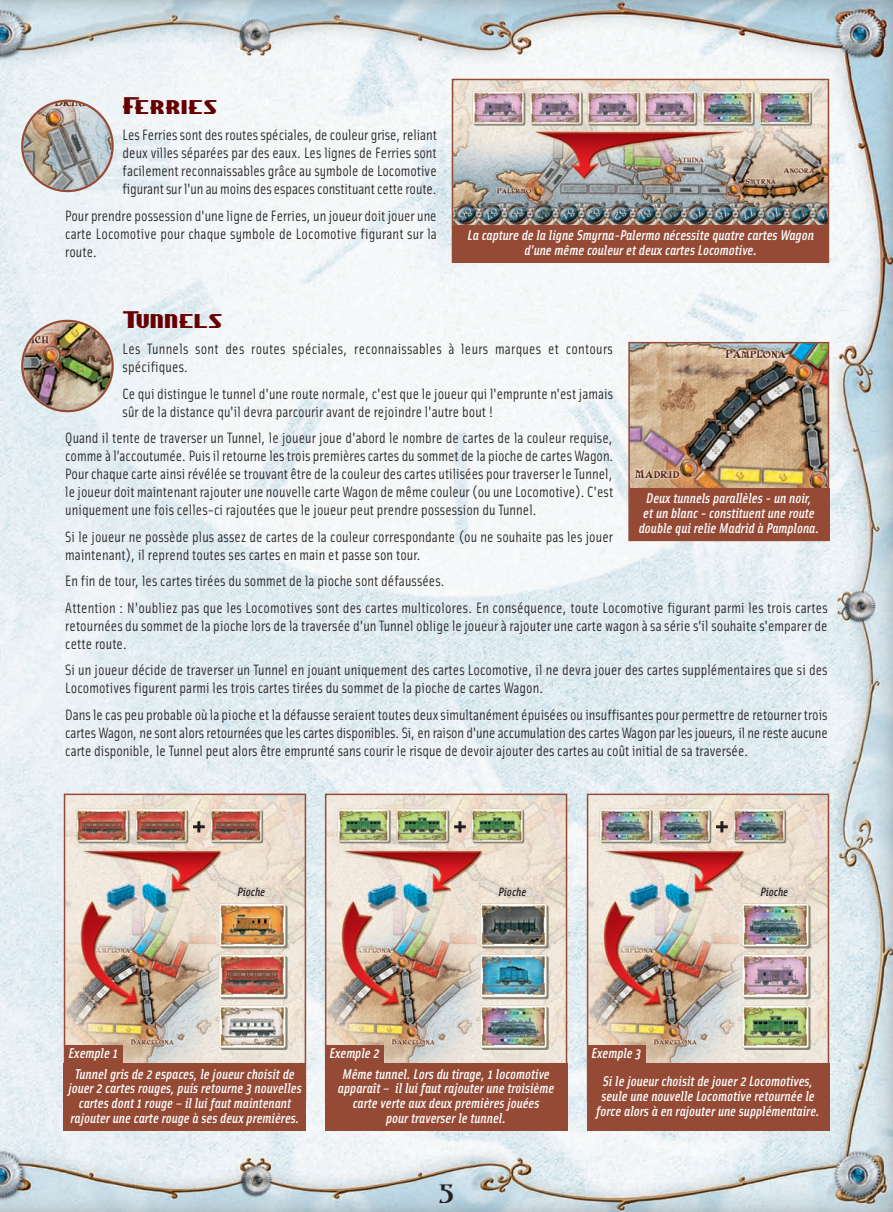
<style>
.page{position:relative;width:893px;height:1212px;background:#fff}
.page>*{position:absolute;margin:0;border:0;box-sizing:border-box;transform-origin:0 0}
.t1{font:22.5px "Shangri La NF Small Caps";color:#231f20}
.t2{font:20.4px "Chippewa Falls NF";letter-spacing:.035em;color:#600;scale:1.18 1}
.t3{font:15px/18px "Solex";letter-spacing:.005em;color:#231f20}
.t4{font:italic 500 14.25px/14.9px "Solex";color:#fff;text-align:center}
.t5{font:italic 500 12.15px "Solex";color:#231f20}
</style>
<div class="page">
<img style="left:0;top:0;width:893px;height:1212px">
<img style="left:455px;top:82px;width:371px;height:143px">
<div style="left:452px;top:79px;width:377px;height:184px;border:2px solid #954a35"></div>
<div style="left:452px;top:225px;width:377px;height:38px;background:#954a35"></div>
<img style="left:21px;top:100px;width:93px;height:92px">
<img style="left:21px;top:320px;width:93px;height:92px">
<div style="left:474px;top:92px;width:51px;height:34px;background:#8f8b7c;border-radius:2px"></div>
<div style="left:531px;top:92px;width:52px;height:34px;background:#8f8b7c;border-radius:2px"></div>
<div style="left:589px;top:92px;width:51px;height:34px;background:#8f8b7c;border-radius:2px"></div>
<svg style="left:472px;top:91px;width:52px;height:33px;background:#bda3ac"></svg>
<svg style="left:530px;top:91px;width:51px;height:33px;background:#bda2ac"></svg>
<div style="left:646px;top:92px;width:51px;height:34px;background:#8f8b7c;border-radius:2px"></div>
<div style="left:703px;top:92px;width:52px;height:34px;background:#8f8b7c;border-radius:2px"></div>
<div style="left:760px;top:92px;width:52px;height:34px;background:#8f8b7c;border-radius:2px"></div>
<svg style="left:587px;top:91px;width:109px;height:33px;background:#bda3ab"></svg>
<img style="left:702px;top:91px;width:51px;height:33px">
<img style="left:759px;top:91px;width:52px;height:33px">
<img style="left:631px;top:345px;width:195px;height:143px">
<div style="left:628px;top:342px;width:201px;height:199px;border:2px solid #954a35"></div>
<div style="left:629px;top:488px;width:200px;height:52px;background:#954a35"></div>
<img style="left:67px;top:796px;width:236px;height:267px">
<div style="left:64px;top:793px;width:242px;height:308px;border:2px solid #954a35"></div>
<div style="left:137px;top:810px;width:51px;height:33px;background:#888678;border-radius:2px"></div>
<svg style="left:135px;top:808px;width:52px;height:34px;background:#b47666"></svg>
<div style="left:78px;top:810px;width:52px;height:33px;background:#888678;border-radius:2px"></div>
<svg style="left:77px;top:808px;width:51px;height:34px;background:#b37465"></svg>
<div style="left:212px;top:810px;width:51px;height:33px;background:#888678;border-radius:2px"></div>
<svg style="left:221px;top:905px;width:67px;height:43px"></svg>
<img style="left:219px;top:903px;width:67px;height:43px">
<svg style="left:221px;top:956px;width:67px;height:43px"></svg>
<img style="left:219px;top:954px;width:67px;height:43px">
<div style="left:221px;top:1007px;width:67px;height:43px;background:#888678;border-radius:2px"></div>
<svg style="left:219px;top:1005px;width:67px;height:43px;background:#c4beb4"></svg>
<div style="left:64px;top:1045px;width:58px;height:18px;background:#954a35"></div>
<div style="left:64px;top:1063px;width:242px;height:67px;background:#954a35"></div>
<img style="left:193px;top:808px;width:69px;height:34px">
<img style="left:590px;top:796px;width:236px;height:267px">
<div style="left:587px;top:793px;width:242px;height:308px;border:2px solid #954a35"></div>
<div style="left:660px;top:810px;width:51px;height:33px;background:#888678;border-radius:2px"></div>
<img style="left:658px;top:808px;width:52px;height:34px">
<div style="left:601px;top:810px;width:52px;height:33px;background:#888678;border-radius:2px"></div>
<img style="left:600px;top:808px;width:51px;height:34px">
<div style="left:735px;top:810px;width:51px;height:33px;background:#888678;border-radius:2px"></div>
<div style="left:744px;top:905px;width:66px;height:43px;background:#b1a995;border-radius:2px"></div>
<img style="left:742px;top:903px;width:67px;height:43px">
<div style="left:744px;top:956px;width:66px;height:43px;background:#9a9584;border-radius:2px"></div>
<img style="left:742px;top:954px;width:67px;height:43px">
<div style="left:744px;top:1007px;width:66px;height:43px;background:#888678;border-radius:2px"></div>
<img style="left:742px;top:1005px;width:67px;height:43px">
<div style="left:587px;top:1045px;width:58px;height:18px;background:#954a35"></div>
<div style="left:587px;top:1063px;width:242px;height:67px;background:#954a35"></div>
<img style="left:716px;top:808px;width:69px;height:34px">
<img style="left:328px;top:796px;width:236px;height:267px">
<div style="left:325px;top:793px;width:242px;height:308px;border:2px solid #954a35"></div>
<div style="left:398px;top:810px;width:51px;height:33px;background:#888678;border-radius:2px"></div>
<img style="left:396px;top:808px;width:52px;height:34px">
<div style="left:339px;top:810px;width:52px;height:33px;background:#928e7e;border-radius:2px"></div>
<img style="left:338px;top:808px;width:51px;height:34px">
<div style="left:473px;top:810px;width:51px;height:33px;background:#888678;border-radius:2px"></div>
<svg style="left:482px;top:905px;width:67px;height:43px"></svg>
<svg style="left:480px;top:903px;width:67px;height:43px;background:#767770"></svg>
<svg style="left:482px;top:956px;width:67px;height:43px"></svg>
<img style="left:480px;top:954px;width:67px;height:43px">
<div style="left:482px;top:1007px;width:67px;height:43px;background:#888678;border-radius:2px"></div>
<img style="left:480px;top:1005px;width:67px;height:43px">
<div style="left:325px;top:1045px;width:58px;height:18px;background:#954a35"></div>
<div style="left:325px;top:1063px;width:242px;height:67px;background:#954a35"></div>
<img style="left:454px;top:808px;width:69px;height:34px">
<h2 class="t2" style="left:123px;top:95px;width:82px">Ferries</h2>
<p class="t3" style="left:123px;top:128px;width:316px;text-align:justify">Les Ferries sont des routes spéciales, de couleur grise, reliant deux villes séparées par des eaux. Les lignes de Ferries sont facilement reconnaissables grâce au symbole de Locomotive figurant sur l'un au moins des espaces constituant cette route.</p>
<p class="t3" style="left:65px;top:208px;width:373px;text-align:justify">Pour prendre possession d'une ligne de Ferries, un joueur doit jouer une carte Locomotive pour chaque symbole de Locomotive figurant sur la route.</p>
<p class="t4" style="left:468px;top:229px;width:348px">La capture de la ligne Smyrna-Palermo nécessite quatre cartes Wagon d'une même couleur et deux cartes Locomotive.</p>
<h2 class="t2" style="left:123px;top:309px;width:86px">Tunnels</h2>
<p class="t3" style="left:123px;top:342px;width:492px">Les Tunnels sont des routes spéciales, reconnaissables à leurs marques et contours spécifiques.</p>
<p class="t3" style="left:123px;top:386px;width:492px">Ce qui distingue le tunnel d'une route normale, c'est que le joueur qui l'emprunte n'est jamais sûr de la distance qu'il devra parcourir avant de rejoindre l'autre bout !</p>
<p class="t3" style="left:65px;top:431px;width:550px;text-align:justify">Quand il tente de traverser un Tunnel, le joueur joue d'abord le nombre de cartes de la couleur requise, comme à l’accoutumée. Puis il retourne les trois premières cartes du sommet de la pioche de cartes Wagon.<br>Pour chaque carte ainsi révélée se trouvant être de la couleur des cartes utilisées pour traverser le Tunnel, le joueur doit maintenant rajouter une nouvelle carte Wagon de même couleur (ou une Locomotive). C'est uniquement une fois celles-ci rajoutées que le joueur peut prendre possession du Tunnel.</p>
<p class="t3" style="left:65px;top:529px;width:549px">Si le joueur ne possède plus assez de cartes de la couleur correspondante (ou ne souhaite pas les jouer maintenant), il reprend toutes ses cartes en main et passe son tour.</p>
<p class="t3" style="left:65px;top:569px;width:764px;line-height:26.5px">En fin de tour, les cartes tirées du sommet de la pioche sont défaussées.<br>Attention : N'oubliez pas que les Locomotives sont des cartes multicolores. En conséquence, toute Locomotive figurant parmi les trois cartes</p>
<p class="t3" style="left:65px;top:618px;width:764px">retournées du sommet de la pioche lors de la traversée d'un Tunnel oblige le joueur à rajouter une carte wagon à sa série s’il souhaite s'emparer de cette route.</p>
<p class="t3" style="left:65px;top:663px;width:764px">Si un joueur décide de traverser un Tunnel en jouant uniquement des cartes Locomotive, il ne devra jouer des cartes supplémentaires que si des<br>Locomotives figurent parmi les trois cartes tirées du sommet de la pioche de cartes Wagon.</p>
<p class="t3" style="left:65px;top:707px;width:764px;text-align:justify">Dans le cas peu probable où la pioche et la défausse seraient toutes deux simultanément épuisées ou insuffisantes pour permettre de retourner trois cartes Wagon, ne sont alors retournées que les cartes disponibles. Si, en raison d'une accumulation des cartes Wagon par les joueurs, il ne reste aucune carte disponible, le Tunnel peut alors être emprunté sans courir le risque de devoir ajouter des cartes au coût initial de sa traversée.</p>
<p class="t4" style="left:639px;top:492px;width:182px">Deux tunnels parallèles - un noir,<br>et un blanc - constituent une route double qui relie Madrid à Pamplona.</p>
<p class="t5" style="left:237px;top:888px;width:29px">Pioche</p>
<p class="t5" style="left:499px;top:888px;width:29px">Pioche</p>
<p class="t5" style="left:760px;top:888px;width:29px">Pioche</p>
<p class="t4" style="left:75px;top:1043px;width:221px;line-height:21px;text-align:left;text-indent:-7px">Exemple 1<br>Tunnel gris de 2 espaces, le joueur choisit de</p>
<p class="t4" style="left:68px;top:1082px;width:235px">jouer 2 cartes rouges, puis retourne 3 nouvelles cartes dont 1 rouge – il lui faut maintenant rajouter une carte rouge à ses deux premières.</p>
<p class="t4" style="left:342px;top:1043px;width:209px;line-height:21px;text-align:left;text-indent:-13px">Exemple 2<br>Même tunnel. Lors du tirage, 1 locomotive</p>
<p class="t4" style="left:338px;top:1082px;width:218px">apparaît – il lui faut rajouter une troisième carte verte aux deux premières jouées<br>pour traverser le tunnel.</p>
<h1 class="t1" style="left:439px;top:1182px;width:16px">5</h1>
<p class="t4" style="left:603px;top:1040px;width:212px;line-height:28.3px;text-align:left;text-indent:-11px">Exemple 3<br>Si le joueur choisit de jouer 2 Locomotives,</p>
<p class="t4" style="left:596px;top:1090px;width:225px">seule une nouvelle Locomotive retournée le force alors à en rajouter une supplémentaire.</p>
</div>
